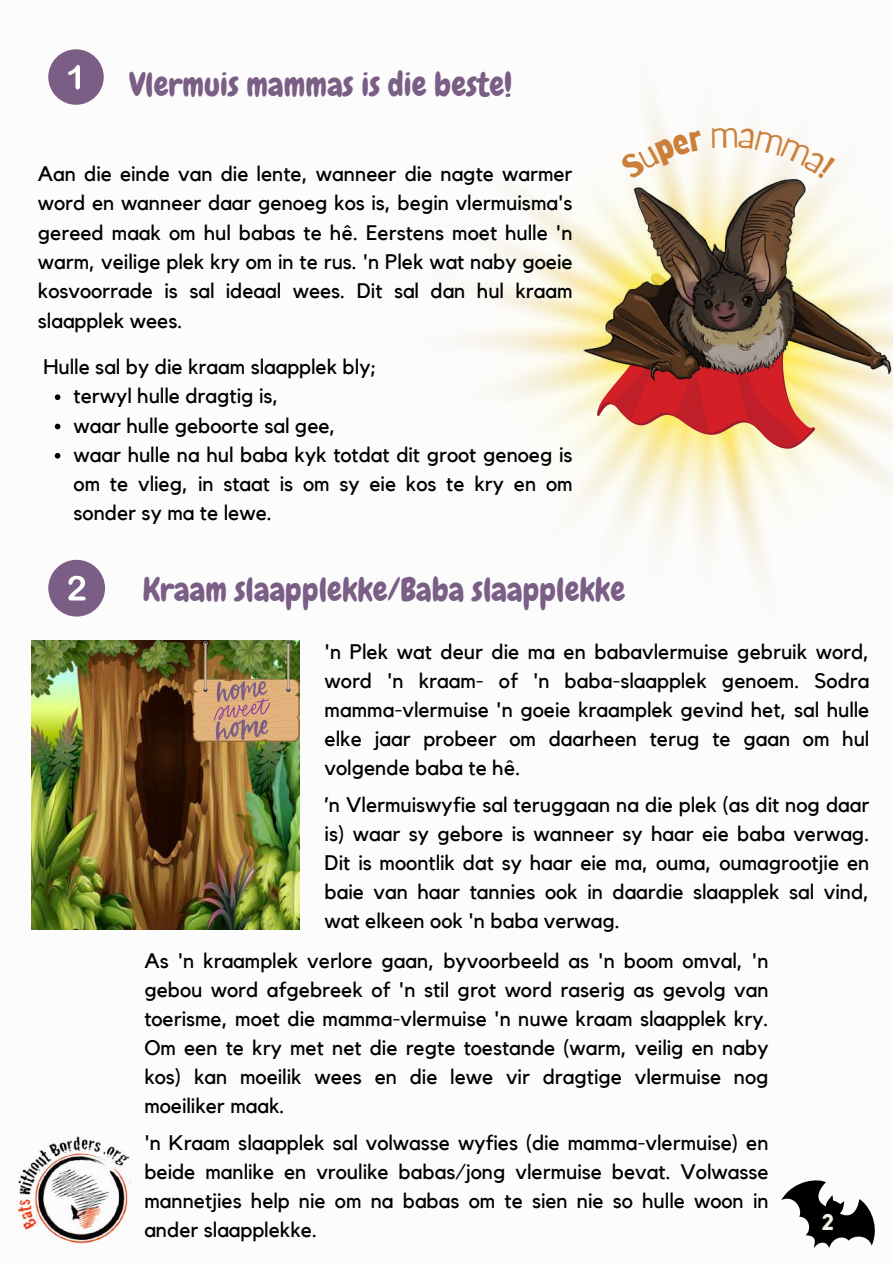
<style>
.page{position:relative;width:893px;height:1264px;background:#fff}
.page>*{position:absolute;margin:0;border:0;box-sizing:border-box;transform-origin:0 0}
.t1{font:33px "Chewy";color:#7a5e85}
.t2{font:30px "Chewy";color:#f4f1e9}
.t3{font:700 22.5px "Kollektif";color:#f4f1e9}
.t4{font:21px/29px "Kollektif";color:#000;text-align:justify}
</style>
<div class="page">
<img style="left:18px;top:1136px;width:113px;height:108px">
<svg style="left:781px;top:1180px;width:94px;height:68px"></svg>
<img style="left:32px;top:641px;width:268px;height:288px">
<img style="left:192px;top:641px;width:108px;height:101px">
<img style="left:451px;top:95px;width:441px;height:493px">
<svg style="left:55px;top:394px;width:5px;height:6px"></svg>
<svg style="left:55px;top:423px;width:5px;height:6px"></svg>
<svg style="left:55px;top:453px;width:5px;height:5px"></svg>
<svg style="left:597px;top:430px;width:218px;height:18px;background:#eec795"></svg>
<img style="left:521px;top:152px;width:371px;height:278px">
<div style="left:48px;top:49px;width:56px;height:56px;background:#7a5e85;border-radius:50%"></div>
<svg style="left:68px;top:65px;width:12px;height:24px"></svg>
<div style="left:48px;top:560px;width:56px;height:56px;background:#7a5e85;border-radius:50%"></div>
<svg style="left:68px;top:575px;width:18px;height:25px"></svg>
<svg style="left:619px;top:129px;width:84px;height:51px"></svg>
<svg style="left:712px;top:127px;width:123px;height:52px"></svg>
<h1 class="t1" style="left:129px;top:63px;width:384px">Vlermuis mammas is die beste!</h1>
<p class="t4" style="left:38px;top:160px;width:536px">Aan die einde van die lente, wanneer die nagte warmer word en wanneer daar genoeg kos is, begin vlermuisma's gereed maak om hul babas te hê. Eerstens moet hulle 'n warm, veilige plek kry om in te rus. 'n Plek wat naby goeie kosvoorrade is sal ideaal wees. Dit sal dan hul kraam slaapplek wees.</p>
<p class="t4" style="left:74px;top:353px;width:500px;text-align:left;text-indent:-30px">Hulle sal by die kraam slaapplek bly;<br>terwyl hulle dragtig is,<br>waar hulle geboorte sal gee,<br>waar hulle na hul baba kyk totdat dit groot genoeg is om te vlieg, in staat is om sy eie kos te kry en om sonder sy ma te lewe.</p>
<h1 class="t1" style="left:143px;top:569px;width:484px">Kraam slaapplekke/Baba slaapplekke</h1>
<p class="t4" style="left:324px;top:638px;width:546px">'n Plek wat deur die ma en babavlermuise gebruik word, word 'n kraam- of 'n baba-slaapplek genoem. Sodra mamma-vlermuise 'n goeie kraamplek gevind het, sal hulle elke jaar probeer om daarheen terug te gaan om hul volgende baba te hê.</p>
<p class="t4" style="left:324px;top:791px;width:546px">’n Vlermuiswyfie sal teruggaan na die plek (as dit nog daar is) waar sy gebore is wanneer sy haar eie baba verwag.<br>Dit is moontlik dat sy haar eie ma, ouma, oumagrootjie en baie van haar tannies ook in daardie slaapplek sal vind, wat elkeen ook 'n baba verwag.</p>
<p class="t4" style="left:144px;top:947px;width:625px">As 'n kraamplek verlore gaan, byvoorbeeld as 'n boom omval, 'n gebou word afgebreek of 'n stil grot word raserig as gevolg van toerisme, moet die mamma-vlermuise 'n nuwe kraam slaapplek kry.<br>Om een te kry met net die regte toestande (warm, veilig en naby kos) kan moeilik wees en die lewe vir dragtige vlermuise nog moeiliker maak.</p>
<p class="t4" style="left:144px;top:1129px;width:625px">'n Kraam slaapplek sal volwasse wyfies (die mamma-vlermuise) en beide manlike en vroulike babas/jong vlermuise bevat. Volwasse mannetjies help nie om na babas om te sien nie so hulle woon in ander slaapplekke.</p>
<p class="t3" style="left:821px;top:1211px;width:14px">2</p>
<h2 class="t2" style="left:827px;top:1207px;width:17px">2</h2>
</div>
